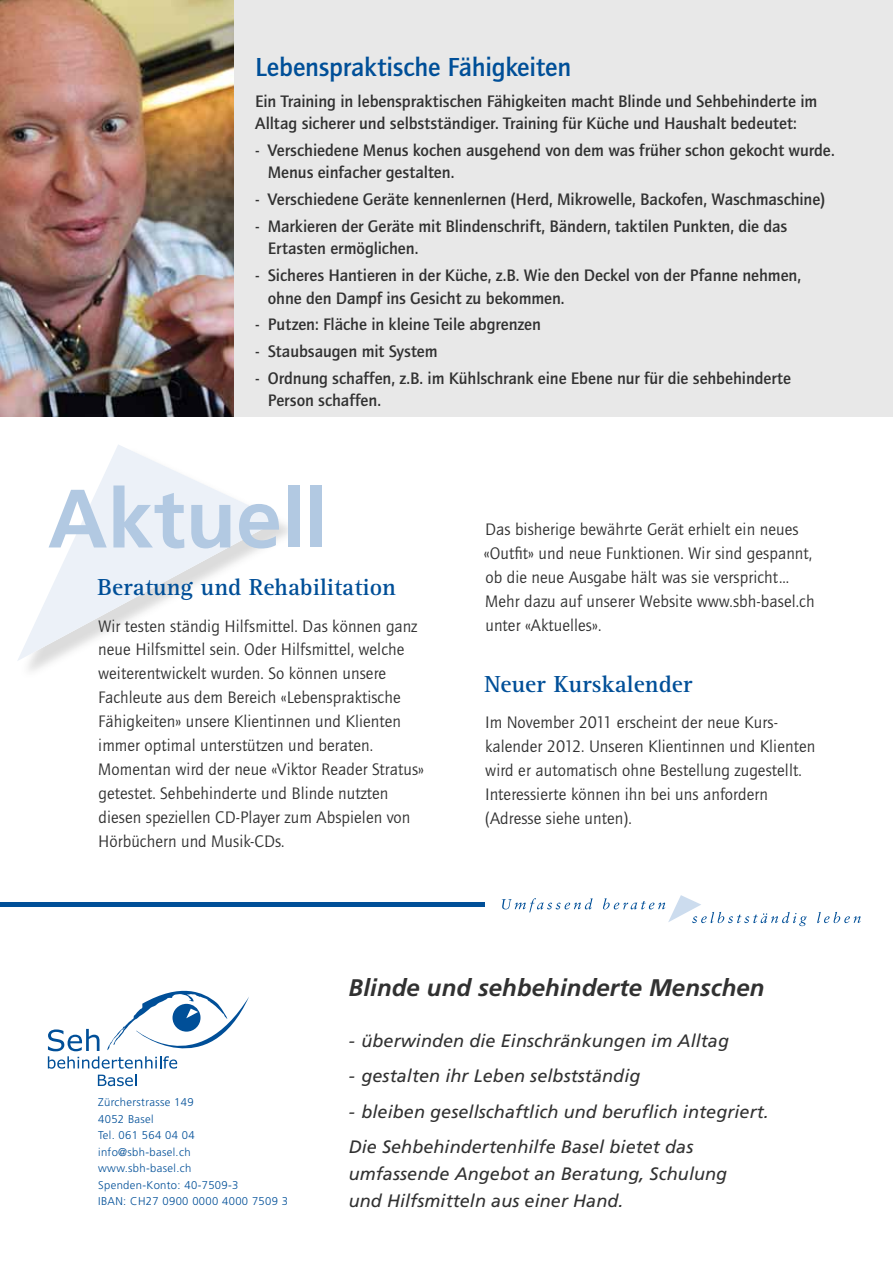
<style>
.page{position:relative;width:893px;height:1263px;background:#fff}
.page>*{position:absolute;margin:0;border:0;box-sizing:border-box;transform-origin:0 0}
.t1{font:700 82.65px "Frutiger LT Std";color:#b2c9e2}
.t2{font:500 27px "Quay Sans";letter-spacing:-.005em;color:#004f98}
.t3{font:700 24px "Agfa Rotis Serif";letter-spacing:.005em;color:#004f98}
.t4{font:italic 700 24px "Frutiger LT Std";letter-spacing:.005em;color:#313131}
.t5{font:italic 18px/35.5px "Frutiger LT Std";letter-spacing:.005em;color:#313131}
.t6{font:17.25px/24px "Quay Sans";letter-spacing:.005em;color:#313131}
.t7{font:500 17.25px/22.5px "Quay Sans";color:#313131}
.t8{font:300 11.25px/16.5px "Frutiger LT Std";letter-spacing:.03em;color:#004f98}
</style>
<div class="page">
<div style="left:0;top:0;width:893px;height:417px;background:#e8e8e8"></div>
<svg style="left:17px;top:445px;width:263px;height:216px"></svg>
<img style="left:0;top:0;width:234px;height:417px">
<svg style="left:502px;top:898px;width:91px;height:14px"></svg>
<svg style="left:817px;top:912px;width:44px;height:11px"></svg>
<svg style="left:603px;top:895px;width:204px;height:31px"></svg>
<svg style="left:48px;top:990px;width:201px;height:96px"></svg>
<div style="left:0;top:902px;width:485px;height:5px;background:#004f98"></div>
<h2 class="t2" style="left:255px;top:51px;width:318px">Lebenspraktische Fähigkeiten</h2>
<p class="t7" style="left:255px;top:90px;width:564px">Ein Training in lebenspraktischen Fähigkeiten macht Blinde und Sehbehinderte im<br>Alltag sicherer und selbstständiger. Training für Küche und Haushalt bedeutet:</p>
<p class="t7" style="left:268px;top:139px;width:568px;text-indent:-13px">- Verschiedene Menus kochen ausgehend von dem was früher schon gekocht wurde.<br>Menus einfacher gestalten.</p>
<p class="t7" style="left:255px;top:188px;width:572px">- Verschiedene Geräte kennenlernen (Herd, Mikrowelle, Backofen, Waschmaschine)</p>
<p class="t7" style="left:268px;top:215px;width:521px;text-indent:-13px">- Markieren der Geräte mit Blindenschrift, Bändern, taktilen Punkten, die das<br>Ertasten ermöglichen.</p>
<p class="t7" style="left:268px;top:264px;width:535px;text-indent:-13px">- Sicheres Hantieren in der Küche, z.B. Wie den Deckel von der Pfanne nehmen, ohne den Dampf ins Gesicht zu bekommen.</p>
<p class="t7" style="left:255px;top:313px;width:287px">- Putzen: Fläche in kleine Teile abgrenzen</p>
<p class="t7" style="left:255px;top:340px;width:184px">- Staubsaugen mit System</p>
<p class="t7" style="left:268px;top:367px;width:525px;text-indent:-13px">- Ordnung schaffen, z.B. im Kühlschrank eine Ebene nur für die sehbehinderte<br>Person schaffen.</p>
<h1 class="t1" style="left:48px;top:470px;width:282px">Aktuell</h1>
<h3 class="t3" style="left:97px;top:573px;width:300px">Beratung und Rehabilitation</h3>
<p class="t6" style="left:98px;top:614px;width:327px">Wir testen ständig Hilfsmittel. Das können ganz neue Hilfsmittel sein. Oder Hilfsmittel, welche weiterentwickelt wurden. So können unsere Fachleute aus dem Bereich «Lebenspraktische Fähigkeiten» unsere Klientinnen und Klienten immer optimal unterstützen und beraten.<br>Momentan wird der neue «Viktor Reader Stratus» getestet. Sehbehinderte und Blinde nutzten diesen speziellen CD-Player zum Abspielen von Hör büchern und Musik-CDs.</p>
<p class="t6" style="left:484px;top:518px;width:332px">Das bisherige bewährte Gerät erhielt ein neues «Outfit» und neue Funktionen. Wir sind gespannt, ob die neue Ausgabe hält was sie verspricht...<br>Mehr dazu auf unserer Website www.sbh-basel.ch unter «Aktuelles».</p>
<h3 class="t3" style="left:484px;top:669px;width:209px">Neuer Kurskalender</h3>
<p class="t6" style="left:485px;top:710px;width:332px">Im November 2011 erscheint der neue Kurs&shy;kalender 2012. Unseren Klientinnen und Klienten wird er automatisch ohne Bestellung zugestellt.<br>Interessierte können ihn bei uns anfordern (Adresse siehe unten).</p>
<p class="t8" style="left:98px;top:1094px;width:191px">Zürcherstrasse 149<br>4052 Basel<br>Tel. 061 564 04 04 info@sbh-basel.ch<br>www.sbh-basel.ch<br>Spenden-Konto: 40-7509-3<br>IBAN: CH27 0900 0000 4000 7509 3</p>
<h3 class="t4" style="left:349px;top:974px;width:417px">Blinde und sehbehinderte Menschen</h3>
<p class="t5" style="left:349px;top:1023px;width:382px">- überwinden die Einschränkungen im Alltag</p>
<p class="t5" style="left:349px;top:1058px;width:293px">- gestalten ihr Leben selbstständig</p>
<p class="t5" style="left:349px;top:1094px;width:422px">- bleiben gesellschaftlich und beruflich integriert.<br>Die Sehbehindertenhilfe Basel bietet das</p>
<p class="t5" style="left:349px;top:1160px;width:380px;line-height:27px">umfassende Angebot an Beratung, Schulung und Hilfsmitteln aus einer Hand.</p>
</div>
